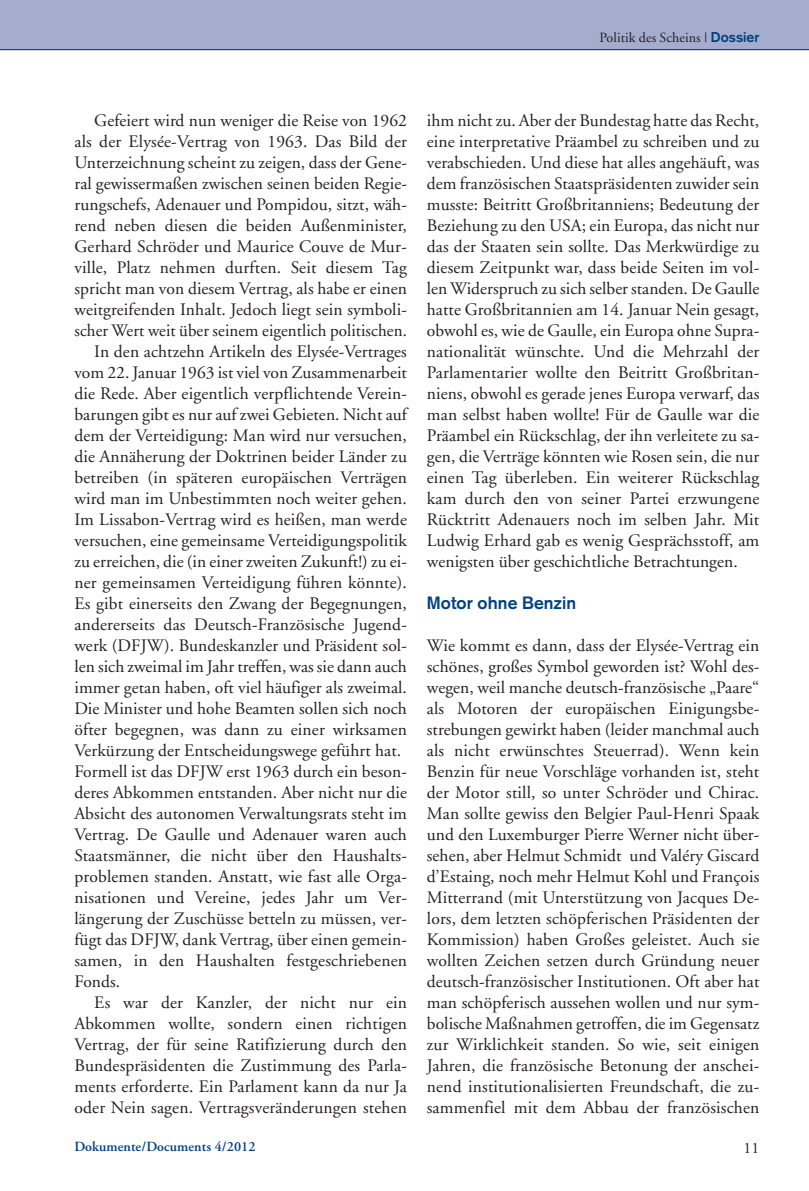
<style>
.page{position:relative;width:809px;height:1191px;background:#fff}
.page>*{position:absolute;margin:0;border:0;box-sizing:border-box;transform-origin:0 0}
.t1{font:17.5px/21px "Adobe Garamond";letter-spacing:.005em;color:#231f20;text-align:justify}
.t2{font:700 17.5px "Akzidenz Grotesk";letter-spacing:.005em;color:#014181}
.t3{font:15.75px "Adobe Garamond";color:#231f20}
.t4{font:600 14px "Adobe Garamond";letter-spacing:.005em;color:#014181}
.t5{font:14px "Adobe Garamond";letter-spacing:.005em;color:#231f20}
.s1{font-family:"Akzidenz Grotesk";font-weight:700;color:#014181}
</style>
<div class="page">
<div style="left:0;top:0;width:809px;height:49px;background:#a4adcd"></div>
<hr style="left:0;top:49px;width:809px;height:1px;background:#014181">
<p class="t5" style="left:599px;top:32px;width:161px">Politik des Scheins | <span class="s1">Dossier</span></p>
<p class="t1" style="left:94px;top:111px;width:314px">Gefeiert wird nun weniger die Reise von 1962</p>
<p class="t1" style="left:74px;top:132px;width:334px">als der Elysée-Vertrag von 1963. Das Bild der</p>
<p class="t1" style="left:74px;top:153px;width:334px">Unterzeichnung scheint zu zeigen, dass der Gene-</p>
<p class="t1" style="left:74px;top:174px;width:334px">ral gewissermaßen zwischen seinen beiden Regie-</p>
<p class="t1" style="left:74px;top:195px;width:334px">rungschefs, Adenauer und Pompidou, sitzt, wäh-</p>
<p class="t1" style="left:74px;top:216px;width:334px">rend neben diesen die beiden Außenminister,</p>
<p class="t1" style="left:74px;top:237px;width:334px">Gerhard Schröder und Maurice Couve de Mur-</p>
<p class="t1" style="left:74px;top:258px;width:334px">ville, Platz nehmen durften. Seit diesem Tag</p>
<p class="t1" style="left:74px;top:279px;width:334px">spricht man von diesem Vertrag, als habe er einen</p>
<p class="t1" style="left:74px;top:300px;width:334px">weitgreifenden Inhalt. Jedoch liegt sein symboli-</p>
<p class="t1" style="left:74px;top:321px;width:334px">scher Wert weit über seinem eigentlich politischen.</p>
<p class="t1" style="left:94px;top:342px;width:314px">In den achtzehn Artikeln des Elysée-Vertrages</p>
<p class="t1" style="left:74px;top:363px;width:334px">vom 22. Januar 1963 ist viel von Zusammenarbeit</p>
<p class="t1" style="left:74px;top:384px;width:334px">die Rede. Aber eigentlich verpflichtende Verein-</p>
<p class="t1" style="left:74px;top:405px;width:334px">barungen gibt es nur auf zwei Gebieten. Nicht auf</p>
<p class="t1" style="left:74px;top:426px;width:334px">dem der Verteidigung: Man wird nur versuchen,</p>
<p class="t1" style="left:74px;top:447px;width:334px">die Annäherung der Doktrinen beider Länder zu</p>
<p class="t1" style="left:74px;top:468px;width:334px">betreiben (in späteren europäischen Verträgen</p>
<p class="t1" style="left:74px;top:489px;width:334px">wird man im Unbestimmten noch weiter gehen.</p>
<p class="t1" style="left:74px;top:510px;width:334px">Im Lissabon-Vertrag wird es heißen, man werde</p>
<p class="t1" style="left:74px;top:531px;width:334px">versuchen, eine gemeinsame Verteidigungspolitik</p>
<p class="t1" style="left:74px;top:552px;width:334px">zu erreichen, die (in einer zweiten Zukunft!) zu ei-</p>
<p class="t1" style="left:74px;top:573px;width:334px">ner gemeinsamen Verteidigung führen könnte).</p>
<p class="t1" style="left:74px;top:594px;width:334px">Es gibt einerseits den Zwang der Begegnungen,</p>
<p class="t1" style="left:74px;top:615px;width:334px">andererseits das Deutsch-Französische Jugend-</p>
<p class="t1" style="left:74px;top:636px;width:334px">werk (DFJW). Bundeskanzler und Präsident sol-</p>
<p class="t1" style="left:74px;top:657px;width:334px">len sich zweimal im Jahr treffen, was sie dann auch</p>
<p class="t1" style="left:74px;top:678px;width:334px">immer getan haben, oft viel häufiger als zweimal.</p>
<p class="t1" style="left:74px;top:699px;width:334px">Die Minister und hohe Beamten sollen sich noch</p>
<p class="t1" style="left:74px;top:720px;width:334px">öfter begegnen, was dann zu einer wirksamen</p>
<p class="t1" style="left:74px;top:741px;width:328px">Verkürzung der Entscheidungswege geführt hat.</p>
<p class="t1" style="left:74px;top:762px;width:334px">Formell ist das DFJW erst 1963 durch ein beson-</p>
<p class="t1" style="left:74px;top:783px;width:334px">deres Abkommen entstanden. Aber nicht nur die</p>
<p class="t1" style="left:74px;top:804px;width:334px">Absicht des autonomen Verwaltungsrats steht im</p>
<p class="t1" style="left:74px;top:825px;width:334px">Vertrag. De Gaulle und Adenauer waren auch</p>
<p class="t1" style="left:74px;top:846px;width:334px">Staatsmänner, die nicht über den Haushalts-</p>
<p class="t1" style="left:74px;top:867px;width:334px">problemen standen. Anstatt, wie fast alle Orga-</p>
<p class="t1" style="left:74px;top:888px;width:334px">nisationen und Vereine, jedes Jahr um Ver-</p>
<p class="t1" style="left:74px;top:909px;width:334px">längerung der Zuschüsse betteln zu müssen, ver-</p>
<p class="t1" style="left:74px;top:930px;width:334px">fügt das DFJW, dank Vertrag, über einen gemein-</p>
<p class="t1" style="left:74px;top:951px;width:334px">samen, in den Haushalten festgeschriebenen</p>
<p class="t1" style="left:74px;top:972px;width:47px">Fonds.</p>
<p class="t1" style="left:94px;top:993px;width:314px">Es war der Kanzler, der nicht nur ein</p>
<p class="t1" style="left:74px;top:1014px;width:334px">Abkommen wollte, sondern einen richtigen</p>
<p class="t1" style="left:74px;top:1035px;width:334px">Vertrag, der für seine Ratifizierung durch den</p>
<p class="t1" style="left:74px;top:1056px;width:334px">Bundespräsidenten die Zustimmung des Parla-</p>
<p class="t1" style="left:74px;top:1077px;width:334px">ments erforderte. Ein Parlament kann da nur Ja</p>
<p class="t1" style="left:74px;top:1098px;width:334px">oder Nein sagen. Vertragsveränderungen stehen</p>
<p class="t1" style="left:427px;top:111px;width:334px">ihm nicht zu. Aber der Bundestag hatte das Recht, eine interpretative Präambel zu schreiben und zu verabschieden. Und diese hat alles angehäuft, was dem französischen Staatspräsidenten zuwider sein musste: Beitritt Großbritanniens; Bedeutung der Beziehung zu den USA; ein Europa, das nicht nur das der Staaten sein sollte. Das Merkwürdige zu diesem Zeitpunkt war, dass beide Seiten im vol&shy;len Widerspruch zu sich selber standen. De Gaulle hatte Großbritannien am 14. Januar Nein gesagt, obwohl es, wie de Gaulle, ein Europa ohne Supra&shy;nationalität wünschte. Und die Mehrzahl der Parlamentarier wollte den Beitritt Großbritan&shy;niens, obwohl es gerade jenes Europa verwarf, das man selbst haben wollte! Für de Gaulle war die Präambel ein Rückschlag, der ihn verleitete zu sa&shy;gen, die Verträge könnten wie Rosen sein, die nur einen Tag überleben. Ein weiterer Rückschlag kam durch den von seiner Partei erzwungene Rücktritt Adenauers noch im selben Jahr. Mit Ludwig Erhard gab es wenig Gesprächsstoff, am wenigsten über geschichtliche Betrachtungen.</p>
<p class="t2" style="left:427px;top:597px;width:151px">Motor ohne Benzin</p>
<p class="t1" style="left:427px;top:636px;width:334px">Wie kommt es dann, dass der Elysée-Vertrag ein schönes, großes Symbol geworden ist? Wohl des&shy;wegen, weil manche deutsch-französische „Paare“ als Motoren der europäischen Einigungsbe&shy;strebungen gewirkt haben (leider manchmal auch als nicht erwünschtes Steuerrad). Wenn kein Benzin für neue Vorschläge vorhanden ist, steht der Motor still, so unter Schröder und Chirac.<br>Man sollte gewiss den Belgier Paul-Henri Spaak und den Luxemburger Pierre Werner nicht über&shy;sehen, aber Helmut Schmidt und Valéry Giscard d’Estaing, noch mehr Helmut Kohl und François Mitterrand (mit Unterstützung von Jacques De&shy;lors, dem letzten schöpferischen Präsidenten der Kommission) haben Großes geleistet. Auch sie wollten Zeichen setzen durch Gründung neuer deutsch-französischer Institutionen. Oft aber hat man schöpferisch aussehen wollen und nur sym&shy;bolische Maßnahmen getroffen, die im Gegensatz zur Wirklichkeit standen. So wie, seit einigen Jahren, die französische Betonung der anschei&shy;nend institutionalisierten Freundschaft, die zu&shy;sammenfiel mit dem Abbau der französischen</p>
<p class="t4" style="left:74px;top:1141px;width:183px">Dokumente/Documents 4/2012</p>
<p class="t3" style="left:743px;top:1141px;width:17px">11</p>
</div>
